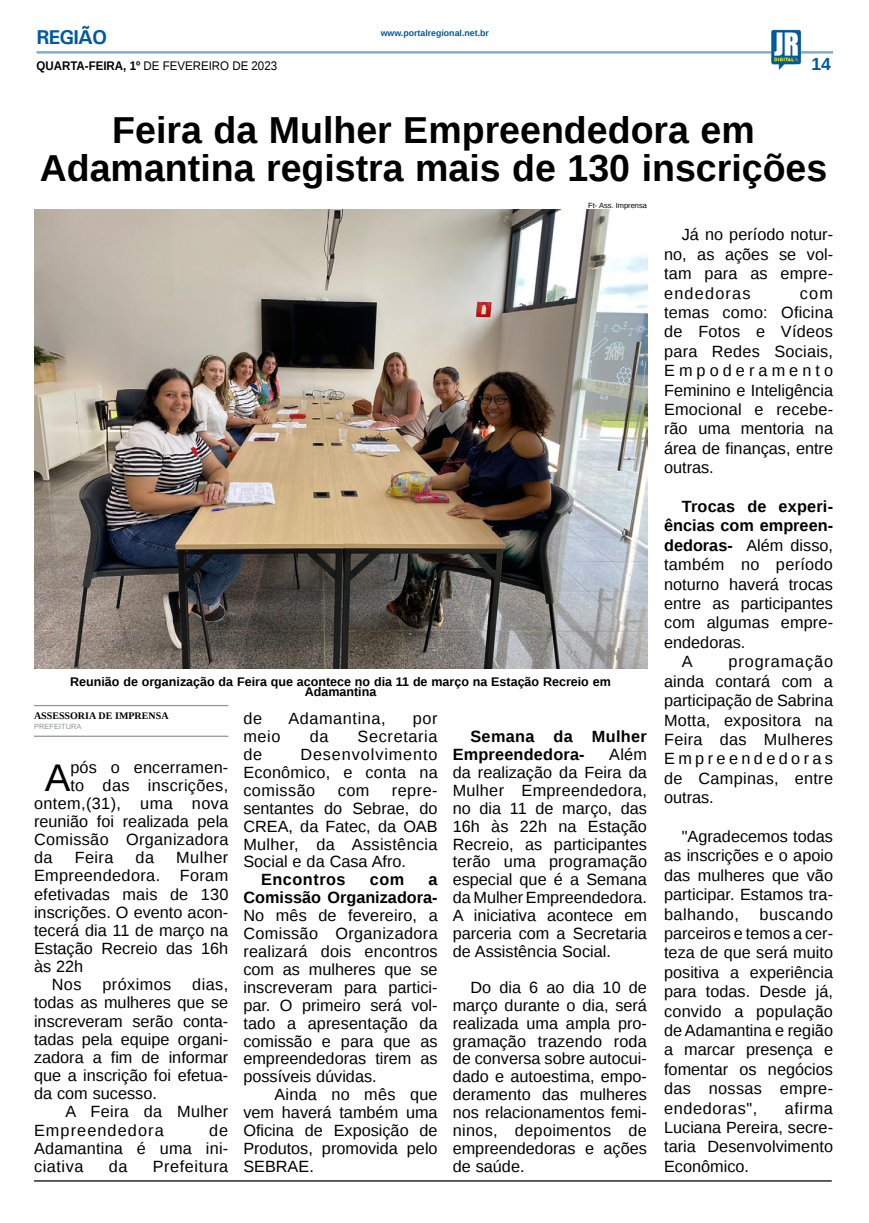
<style>
.page{position:relative;width:869px;height:1223px;background:#fff}
.page>*{position:absolute;margin:0;border:0;box-sizing:border-box;transform-origin:0 0}
.MATÉRIA{font:38.5px "Liberation Sans";color:#000}
.TÍTULO{font:700 37.5px/37.5px "Liberation Sans";color:#000;text-align:center}
.TITULO_PG{font:700 20px "Univers";letter-spacing:-.04em;color:#005a9e}
.TÍTULO-2{font:700 17.5px "Liberation Sans";color:#005a9e}
.MATÉRIA-2{font:16.25px/19.4px "Liberation Sans";color:#000;text-align:justify}
.MATÉRIA-3{font:700 16.25px/17.9px "Liberation Sans";letter-spacing:.025em;color:#000}
.MATÉRIA-4{font:16.25px "Liberation Sans";letter-spacing:.02em;color:#000}
.MATÉRIA-5{font:16.25px/18.1px "Liberation Sans";letter-spacing:.065em;color:#000}
.MATÉRIA-6{font:16.25px "Liberation Sans";letter-spacing:.025em;color:#000}
.MATÉRIA-7{font:16.25px "Liberation Sans";letter-spacing:.035em;color:#000}
.MATÉRIA-8{font:16.25px "Liberation Sans";letter-spacing:.04em;color:#000}
.LEGENDA{font:700 12.5px/10px "Liberation Sans";color:#000;text-align:center}
.t1{font:12.5px "Liberation Sans";color:#000;scale:.92 1}
.CRÉDITO_NOME{font:700 10px "Liberation Serif";color:#000}
.DATA_PG{font:700 8.75px "Liberation Sans";color:#005a9e}
.CRÉDITO_FOTO{font:7.5px "Liberation Sans";color:#000}
.CRÉDITO_MATÉRIA{font:7.5px "Liberation Sans";color:#939598}
.s1{font-weight:700}
</style>
<div class="page">
<hr style="left:36px;top:51px;width:796px;height:3px;background:#005a9e">
<img style="left:770px;top:30px;width:30px;height:40px">
<hr style="left:34px;top:1180px;width:797px;height:1px;background:#000">
<img style="left:34px;top:209px;width:612px;height:459px">
<hr style="left:34px;top:705px;width:194px;height:1px;background:#939598">
<hr style="left:34px;top:735px;width:194px;height:2px;background:#939598">
<p class="TITULO_PG" style="left:36px;top:24px;width:72px">REGIÃO</p>
<p class="t1" style="left:36px;top:59px;width:263px"><span class="s1">QUARTA-FEIRA, 1º</span> DE FEVEREIRO DE 2023</p>
<p class="DATA_PG" style="left:380px;top:27px;width:110px">www.portalregional.net.br</p>
<p class="TÍTULO-2" style="left:811px;top:52px;width:21px">14</p>
<p class="TÍTULO" style="left:40px;top:111px;width:788px">Feira da Mulher Empreendedora em<br>Adamantina registra mais de 130 inscrições</p>
<p class="CRÉDITO_FOTO" style="left:588px;top:201px;width:60px">Ft- Ass. Imprensa</p>
<p class="LEGENDA" style="left:70px;top:676px;width:542px">Reunião de organização da Feira que acontece no dia 11 de março na Estação Recreio em<br>Adamantina</p>
<p class="CRÉDITO_NOME" style="left:34px;top:709px;width:136px">ASSESSORIA DE IMPRENSA</p>
<p class="CRÉDITO_MATÉRIA" style="left:34px;top:721px;width:49px">PREFEITURA</p>
<p class="MATÉRIA" style="left:45px;top:755px;width:27px">A</p>
<p class="MATÉRIA-2" style="left:70px;top:758px;width:159px">pós o encerramen-</p>
<p class="MATÉRIA-4" style="left:70px;top:776px;width:159px">to das inscrições,</p>
<p class="MATÉRIA-6" style="left:34px;top:794px;width:196px">ontem,(31), uma nova</p>
<p class="MATÉRIA-2" style="left:34px;top:812px;width:196px">reunião foi realizada pela</p>
<p class="MATÉRIA-4" style="left:34px;top:830px;width:196px">Comissão Organizadora</p>
<p class="MATÉRIA-2" style="left:34px;top:848px;width:20px">da</p>
<p class="MATÉRIA-2" style="left:75px;top:848px;width:40px">Feira</p>
<p class="MATÉRIA-2" style="left:136px;top:848px;width:20px">da</p>
<p class="MATÉRIA-2" style="left:34px;top:849px;width:196px;line-height:18.1px;text-indent:142px">Mulher Empreendedora. Foram efetivadas mais de 130 inscrições. O evento acon&shy;tecerá dia 11 de março na Estação Recreio das 16h às 22h</p>
<p class="MATÉRIA-2" style="left:52px;top:975px;width:31px">Nos</p>
<p class="MATÉRIA-6" style="left:102px;top:975px;width:70px">próximos</p>
<p class="MATÉRIA-2" style="left:34px;top:976px;width:196px;line-height:18.1px;text-indent:158px">dias, todas as mulheres que se inscreveram serão conta&shy;tadas pela equipe organi&shy;zadora a fim de informar que a inscrição foi efetua&shy;da com sucesso.</p>
<p class="MATÉRIA-5" style="left:34px;top:1103px;width:196px;text-indent:32px">A Feira da Mulher<br>Empreendedora</p>
<p class="MATÉRIA-2" style="left:34px;top:1121px;width:196px;line-height:18.1px;text-indent:175px">de Adamantina é uma ini&shy;ciativa</p>
<p class="MATÉRIA-2" style="left:109px;top:1157px;width:20px">da</p>
<p class="MATÉRIA-7" style="left:153px;top:1157px;width:77px">Prefeitura</p>
<p class="MATÉRIA-2" style="left:243px;top:709px;width:20px">de</p>
<p class="MATÉRIA-7" style="left:288px;top:709px;width:99px">Adamantina,</p>
<p class="MATÉRIA-2" style="left:413px;top:709px;width:26px">por</p>
<p class="MATÉRIA-2" style="left:243px;top:727px;width:39px">meio</p>
<p class="MATÉRIA-2" style="left:309px;top:727px;width:20px">da</p>
<p class="MATÉRIA-8" style="left:357px;top:727px;width:81px">Secretaria</p>
<p class="MATÉRIA-2" style="left:243px;top:745px;width:20px">de</p>
<p class="MATÉRIA-2" style="left:243px;top:746px;width:196px;line-height:17.9px;text-indent:57px">Desenvolvimento Econômico, e conta na comissão</p>
<p class="MATÉRIA-2" style="left:243px;top:782px;width:196px;line-height:17.9px;text-indent:148px">repre&shy;sentantes do Sebrae, do CREA, da Fatec, da OAB Mulher, da Assistência Social e da Casa Afro.</p>
<p class="MATÉRIA-3" style="left:261px;top:870px;width:86px">Encontros</p>
<p class="MATÉRIA-3" style="left:370px;top:870px;width:36px">com</p>
<p class="MATÉRIA-2" style="left:337px;top:781px;width:33px">com</p>
<p class="MATÉRIA-2" style="left:243px;top:871px;width:196px;line-height:17.9px;text-indent:185px"><span class="s1">a Comissão Organizadora-</span>No mês de fevereiro, a Comissão Organizadora realizará dois encontros com as mulheres que se inscreveram para partici&shy;par. O primeiro será vol&shy;tado a apresentação da comissão e para que as empreendedoras tirem as possíveis dúvidas.</p>
<p class="MATÉRIA-2" style="left:243px;top:1086px;width:196px;line-height:17.9px;text-indent:31px">Ainda no mês que vem haverá também uma Oficina de Exposição de Produtos, promovida pelo SEBRAE.</p>
<p class="MATÉRIA-3" style="left:452px;top:727px;width:196px;text-indent:18px">Semana da Mulher<br>Empreendedora-</p>
<p class="MATÉRIA-2" style="left:452px;top:746px;width:196px;line-height:17.9px;text-indent:156px">Além da realização da Feira da Mulher Empreendedora, no dia 11 de março, das 16h às 22h na Estação Recreio, as participantes terão uma programação especial que é a Semana da Mulher Empreendedora.<br>A iniciativa acontece em parceria com a Secretaria de Assistência Social.</p>
<p class="MATÉRIA-2" style="left:452px;top:978px;width:196px;line-height:17.9px;text-indent:18px">Do dia 6 ao dia 10 de março durante o dia, será realizada uma ampla pro&shy;gramação trazendo roda de conversa sobre autocui&shy;dado e autoestima, empo&shy;deramento das mulheres nos relacionamentos femi&shy;ninos, depoimentos de empreendedoras e ações de saúde.</p>
<p class="MATÉRIA-2" style="left:663px;top:226px;width:170px;text-indent:18px">Já no período notur&shy;no, as ações se vol&shy;tam para as empre&shy;endedoras</p>
<p class="MATÉRIA-2" style="left:663px;top:284px;width:170px;text-indent:136px">com temas como: Oficina de Fotos e Vídeos para Redes Sociais, Empoderamento Feminino e Inteligência Emocional e recebe&shy;rão uma mentoria na área de finanças, entre outras.</p>
<p class="MATÉRIA-2" style="left:663px;top:497px;width:170px;text-indent:18px"><span class="s1">Trocas de experi&shy;ências com empreen&shy;dedoras-</span> Além disso, também no período noturno haverá trocas entre as participantes com algumas empre&shy;endedoras.</p>
<p class="MATÉRIA-2" style="left:681px;top:652px;width:12px">A</p>
<p class="MATÉRIA-2" style="left:663px;top:652px;width:170px;text-indent:64px">programação ainda contará com a participação de Sabrina Motta, expositora na Feira das Mulheres Empreendedoras de Campinas, entre outras.</p>
<p class="MATÉRIA-2" style="left:663px;top:827px;width:170px;text-indent:18px">"Agradecemos todas as inscrições e o apoio das mulheres que vão participar. Estamos tra&shy;balhando,</p>
<p class="MATÉRIA-2" style="left:663px;top:905px;width:170px;text-indent:95px">buscando parceiros e temos a cer&shy;teza de que será muito positiva a experiência para todas. Desde já, convido a população de Adamantina e região a marcar presença e fomentar os negócios das nossas empre&shy;endedoras",</p>
<p class="MATÉRIA-2" style="left:663px;top:1099px;width:170px;text-indent:121px">afirma Luciana Pereira, secre&shy;taria Desenvolvimento Econômico.</p>
</div>
